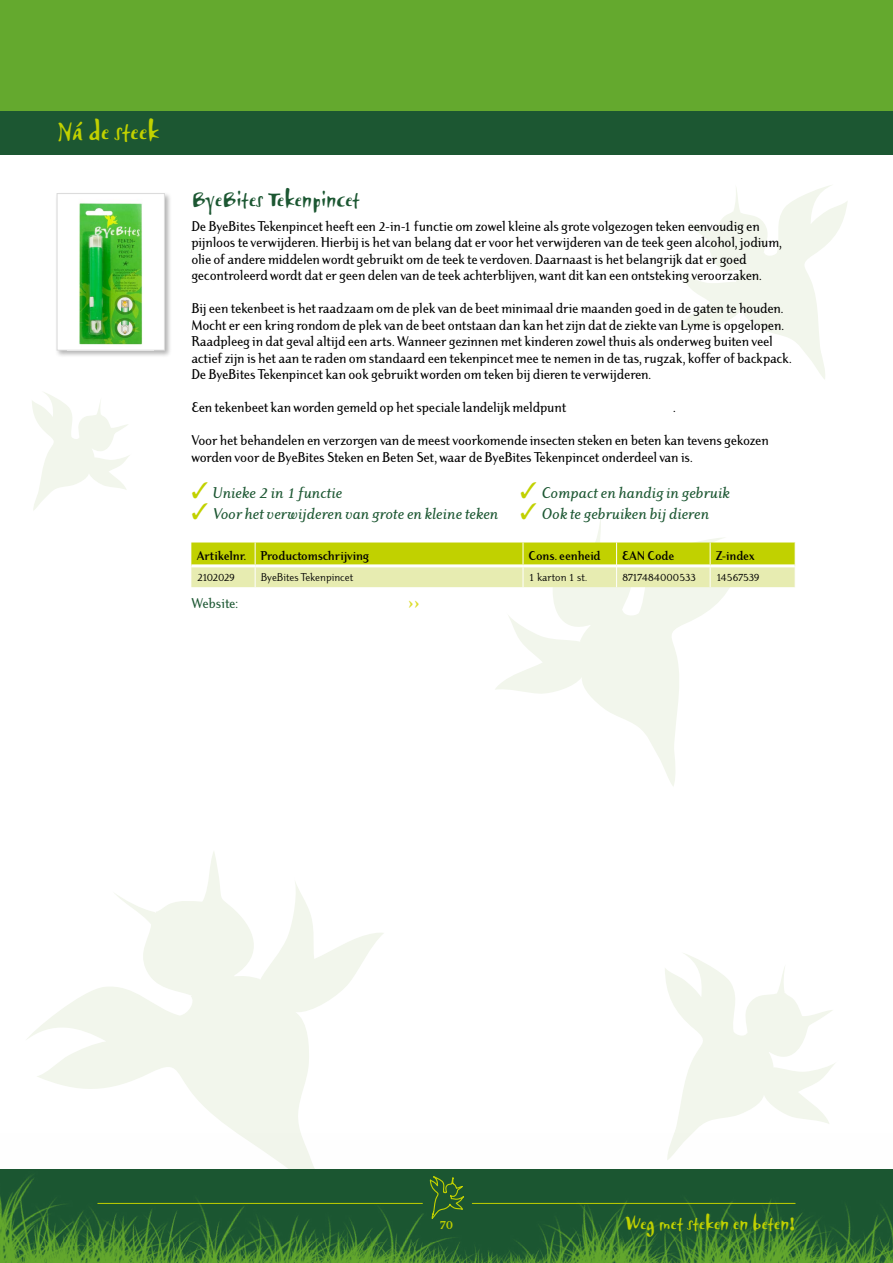
<style>
.page{position:relative;width:893px;height:1263px;background:#fff}
.page>*{position:absolute;margin:0;border:0;box-sizing:border-box;transform-origin:0 0}
.t1{font:500 25.5px "Dyadis ITC";color:#dddd2d}
.t2{font:24px "Airstream ITC";color:#c1d100}
.t3{font:21px "Airstream ITC";color:#1c5732}
.t4{font:18px "Airstream ITC";color:#c1d100}
.t5{font:italic 500 16.5px "Dyadis ITC";letter-spacing:-.01em;color:#1c5732}
.t6{font:500 15px/16.5px "Dyadis ITC";letter-spacing:-.01em;color:#000}
.t7{font:500 15px "Dyadis ITC";color:#1c5732}
.t8{font:700 13.5px "Dyadis ITC";letter-spacing:-.01em;color:#000}
.t9{font:700 13.5px "Dyadis ITC";color:#c1d100}
.t10{font:12px "Dyadis ITC";color:#000}
.t11{font:12px "Dyadis ITC";letter-spacing:-.06em;color:#000}
.t12{font:12px "Dyadis ITC";letter-spacing:-.08em;color:#000}
.t13{font:12px "Dyadis ITC";letter-spacing:-.085em;color:#000}
.s1{color:#c1d100}
</style>
<div class="page">
<svg style="left:27px;top:852px;width:357px;height:281px"></svg>
<svg style="left:678px;top:185px;width:170px;height:194px"></svg>
<svg style="left:495px;top:519px;width:246px;height:267px"></svg>
<svg style="left:665px;top:953px;width:170px;height:180px"></svg>
<svg style="left:32px;top:392px;width:98px;height:118px"></svg>
<img style="left:0;top:1133px;width:893px;height:130px">
<hr style="left:98px;top:1203px;width:324px;height:1px;background:#c1d100">
<hr style="left:472px;top:1203px;width:323px;height:1px;background:#c1d100">
<svg style="left:428px;top:1172px;width:58px;height:60px"></svg>
<div style="left:0;top:101px;width:893px;height:53px;background:#1c5732"></div>
<svg style="left:191px;top:542px;width:605px;height:45px"></svg>
<hr style="left:255px;top:564px;width:268px;height:3px;background:#fff">
<div style="left:55px;top:192px;width:118px;height:166px;background:#000;opacity:.3"></div>
<div style="left:57px;top:194px;width:107px;height:156px;background:#fff"></div>
<img style="left:79px;top:203px;width:64px;height:142px">
<div style="left:57px;top:193px;width:108px;height:157px;border:1px solid #dadada"></div>
<div style="left:0;top:0;width:893px;height:111px;background:#64a92e"></div>
<svg style="left:619px;top:1206px;width:185px;height:40px;fill:#1c5731"></svg>
<h2 class="t2" style="left:57px;top:116px;width:103px">Ná de steek</h2>
<h3 class="t3" style="left:191px;top:185px;width:170px">ByeBites Tekenpincet</h3>
<p class="t6" style="left:191px;top:217px;width:592px">De ByeBites Tekenpincet heeft een 2-in-1 functie om zowel kleine als grote volgezogen teken eenvoudig en pijnloos te verwijderen. Hierbij is het van belang dat er voor het verwijderen van de teek geen alcohol, jodium, olie of andere middelen wordt gebruikt om de teek te verdoven. Daarnaast is het belangrijk dat er goed gecontroleerd wordt dat er geen delen van de teek achterblijven, want dit kan een ontsteking veroorzaken.</p>
<p class="t6" style="left:191px;top:300px;width:602px">Bij een tekenbeet is het raadzaam om de plek van de beet minimaal drie maanden goed in de gaten te houden.<br>Mocht er een kring rondom de plek van de beet ontstaan dan kan het zijn dat de ziekte van Lyme is opgelopen.<br>Raadpleeg in dat geval altijd een arts. Wanneer gezinnen met kinderen zowel thuis als onderweg buiten veel actief zijn is het aan te raden om standaard een tekenpincet mee te nemen in de tas, rugzak, koffer of backpack.<br>De ByeBites Tekenpincet kan ook gebruikt worden om teken bij dieren te verwijderen.</p>
<p class="t6" style="left:191px;top:399px;width:376px">Een tekenbeet kan worden gemeld op het speciale landelijk meldpunt</p>
<p class="t6" style="left:673px;top:399px;width:4px">.</p>
<p class="t6" style="left:191px;top:432px;width:579px">Voor het behandelen en verzorgen van de meest voorkomende insecten steken en beten kan tevens gekozen worden voor de ByeBites Steken en Beten Set, waar de ByeBites Tekenpincet onderdeel van is.</p>
<p class="t5" style="left:191px;top:484px;width:152px"><span class="s1">✓</span> Unieke 2 in 1 functie</p>
<p class="t5" style="left:191px;top:505px;width:308px"><span class="s1">✓</span> Voor het verwijderen van grote en kleine teken</p>
<p class="t5" style="left:520px;top:484px;width:211px"><span class="s1">✓</span> Compact en handig in gebruik</p>
<p class="t5" style="left:520px;top:505px;width:190px"><span class="s1">✓</span> Ook te gebruiken bij dieren</p>
<p class="t8" style="left:197px;top:548px;width:174px">Artikelnr. Productomschrijving</p>
<p class="t8" style="left:529px;top:548px;width:74px">Cons. eenheid</p>
<p class="t8" style="left:622px;top:548px;width:54px">EAN Code</p>
<p class="t8" style="left:716px;top:548px;width:40px">Z-index</p>
<p class="t13" style="left:197px;top:571px;width:40px">2102029</p>
<p class="t10" style="left:261px;top:571px;width:94px">ByeBites Tekenpincet</p>
<p class="t10" style="left:529px;top:571px;width:60px">1 karton 1 st.</p>
<p class="t11" style="left:622px;top:571px;width:76px">8717484000533</p>
<p class="t12" style="left:716px;top:571px;width:46px">14567539</p>
<p class="t7" style="left:191px;top:595px;width:48px">Website:</p>
<h1 class="t1" style="left:407px;top:588px;width:16px">››</h1>
<p class="t9" style="left:440px;top:1217px;width:15px">70</p>
<p class="t4" style="left:625px;top:1211px;width:172px">Weg met steken en beten!</p>
</div>
